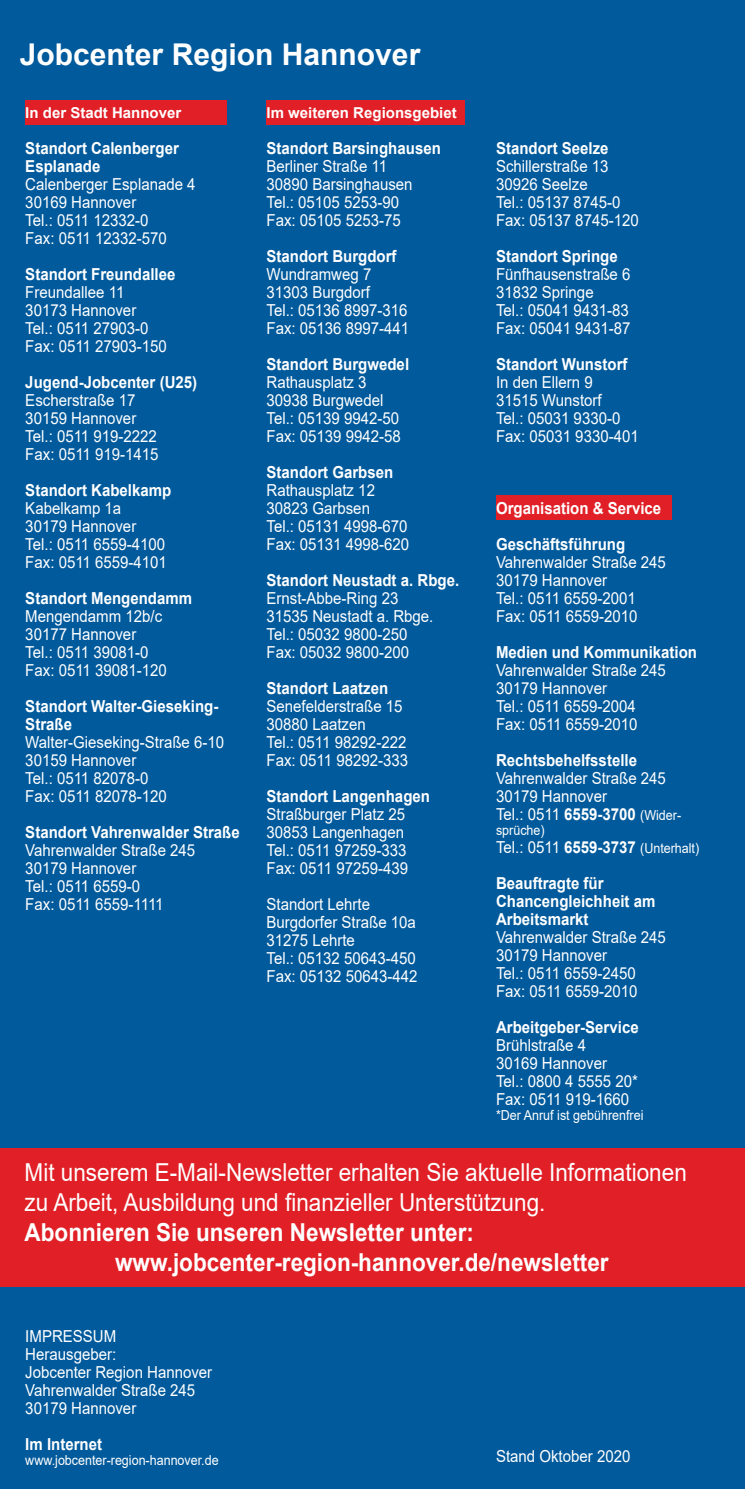
<style>
.page{position:relative;width:745px;height:1489px;background:#fff}
.page>*{position:absolute;margin:0;border:0;box-sizing:border-box;transform-origin:0 0}
.t1{font:700 30px "Arial";color:#fff}
.t2{font:24.75px/30px "Arial";color:#fff;scale:.91 1}
.t3{font:700 24.75px/30px "Arial";color:#fff;scale:.91 1}
.t4{font:16.5px/18px "Arial";color:#fff;scale:.91 1}
.t5{font:700 16.5px/18px "Arial";color:#fff;scale:.91 1}
.t6{font:700 15px "Arial";color:#fff}
.t7{font:13.75px/18px "Arial";color:#fff;scale:.91 1}
.s1{font-weight:700}
.s2{font-size:13.75px}
.s3{font-size:16.5px}
.s4{font-weight:700;font-size:16.5px}
</style>
<div class="page">
<div style="left:0;top:0;width:744px;height:1488px;background:#005a9c"></div>
<div style="left:25px;top:101px;width:201px;height:24px;background:#e01f26"></div>
<div style="left:266px;top:101px;width:199px;height:24px;background:#e01f26"></div>
<div style="left:495px;top:495px;width:175px;height:24px;background:#e01f26"></div>
<div style="left:0;top:1148px;width:744px;height:138px;background:#e01f26"></div>
<h1 class="t1" style="left:20px;top:34px;width:402px">Jobcenter Region Hannover</h1>
<p class="t6" style="left:25px;top:102px;width:157px">In der Stadt Hannover</p>
<p class="t5" style="left:25px;top:139px;width:170px">Standort Calenberger<br>Esplanade</p>
<p class="t4" style="left:25px;top:175px;width:188px">Calenberger Esplanade 4<br>30169 Hannover<br>Tel.: 0511 12332-0<br>Fax: 0511 12332-570</p>
<p class="t5" style="left:25px;top:265px;width:166px">Standort Freundallee</p>
<p class="t4" style="left:25px;top:283px;width:157px">Freundallee 11<br>30173 Hannover<br>Tel.: 0511 27903-0<br>Fax: 0511 27903-150</p>
<p class="t5" style="left:25px;top:373px;width:190px">Jugend-Jobcenter (U25)</p>
<p class="t4" style="left:25px;top:391px;width:148px">Escherstraße 17<br>30159 Hannover<br>Tel.: 0511 919-2222<br>Fax: 0511 919-1415</p>
<p class="t5" style="left:25px;top:481px;width:162px">Standort Kabelkamp</p>
<p class="t4" style="left:25px;top:499px;width:157px">Kabelkamp 1a<br>30179 Hannover<br>Tel.: 0511 6559-4100<br>Fax: 0511 6559-4101</p>
<p class="t5" style="left:25px;top:589px;width:185px">Standort Mengendamm</p>
<p class="t4" style="left:25px;top:607px;width:157px">Mengendamm 12b/c<br>30177 Hannover<br>Tel.: 0511 39081-0<br>Fax: 0511 39081-120</p>
<p class="t5" style="left:25px;top:697px;width:213px">Standort Walter-Gieseking-<br>Straße</p>
<p class="t4" style="left:25px;top:733px;width:220px">Walter-Gieseking-Straße 6-10<br>30159 Hannover<br>Tel.: 0511 82078-0<br>Fax: 0511 82078-120</p>
<p class="t5" style="left:25px;top:823px;width:237px">Standort Vahrenwalder Straße</p>
<p class="t4" style="left:25px;top:841px;width:188px">Vahrenwalder Straße 245<br>30179 Hannover<br>Tel.: 0511 6559-0<br>Fax: 0511 6559-1111</p>
<p class="t6" style="left:266px;top:102px;width:192px">Im weiteren Regionsgebiet</p>
<p class="t5" style="left:266px;top:139px;width:193px">Standort Barsinghausen</p>
<p class="t4" style="left:266px;top:157px;width:162px">Berliner Straße 11<br>30890 Barsinghausen<br>Tel.: 05105 5253-90<br>Fax: 05105 5253-75</p>
<p class="t5" style="left:266px;top:247px;width:144px">Standort Burgdorf</p>
<p class="t4" style="left:266px;top:265px;width:158px">Wundramweg 7<br>31303 Burgdorf<br>Tel.: 05136 8997-316<br>Fax: 05136 8997-441</p>
<p class="t5" style="left:266px;top:355px;width:158px">Standort Burgwedel</p>
<p class="t4" style="left:266px;top:373px;width:149px">Rathausplatz 3<br>30938 Burgwedel<br>Tel.: 05139 9942-50<br>Fax: 05139 9942-58</p>
<p class="t5" style="left:266px;top:463px;width:141px">Standort Garbsen</p>
<p class="t4" style="left:266px;top:481px;width:158px">Rathausplatz 12<br>30823 Garbsen<br>Tel.: 05131 4998-670<br>Fax: 05131 4998-620</p>
<p class="t5" style="left:266px;top:571px;width:213px">Standort Neustadt a. Rbge.</p>
<p class="t4" style="left:266px;top:589px;width:185px">Ernst-Abbe-Ring 23<br>31535 Neustadt a. Rbge.<br>Tel.: 05032 9800-250<br>Fax: 05032 9800-200</p>
<p class="t5" style="left:266px;top:679px;width:135px">Standort Laatzen</p>
<p class="t4" style="left:266px;top:697px;width:157px">Senefelderstraße 15<br>30880 Laatzen<br>Tel.: 0511 98292-222<br>Fax: 0511 98292-333</p>
<p class="t5" style="left:266px;top:787px;width:181px">Standort Langenhagen</p>
<p class="t4" style="left:266px;top:805px;width:157px">Straßburger Platz 25<br>30853 Langenhagen<br>Tel.: 0511 97259-333<br>Fax: 0511 97259-439</p>
<p class="t4" style="left:266px;top:895px;width:167px">Standort Lehrte<br>Burgdorfer Straße 10a<br>31275 Lehrte<br>Tel.: 05132 50643-450<br>Fax: 05132 50643-442</p>
<p class="t5" style="left:495px;top:139px;width:125px">Standort Seelze</p>
<p class="t4" style="left:495px;top:157px;width:158px">Schillerstraße 13<br>30926 Seelze<br>Tel.: 05137 8745-0<br>Fax: 05137 8745-120</p>
<p class="t5" style="left:495px;top:247px;width:135px">Standort Springe</p>
<p class="t4" style="left:495px;top:265px;width:149px">Fünfhausenstraße 6<br>31832 Springe<br>Tel.: 05041 9431-83<br>Fax: 05041 9431-87</p>
<p class="t5" style="left:495px;top:355px;width:146px">Standort Wunstorf</p>
<p class="t4" style="left:495px;top:373px;width:158px">In den Ellern 9<br>31515 Wunstorf<br>Tel.: 05031 9330-0<br>Fax: 05031 9330-401</p>
<p class="t5" style="left:495px;top:490px;width:183px;line-height:36px">Organisation &amp; Service<br>Geschäftsführung</p>
<p class="t4" style="left:495px;top:553px;width:188px">Vahrenwalder Straße 245<br>30179 Hannover<br>Tel.: 0511 6559-2001<br>Fax: 0511 6559-2010</p>
<p class="t5" style="left:495px;top:643px;width:222px">Medien und Kommunikation</p>
<p class="t4" style="left:495px;top:661px;width:188px">Vahrenwalder Straße 245<br>30179 Hannover<br>Tel.: 0511 6559-2004<br>Fax: 0511 6559-2010</p>
<p class="t5" style="left:495px;top:751px;width:156px">Rechtsbehelfsstelle</p>
<p class="t4" style="left:495px;top:769px;width:205px">Vahrenwalder Straße 245<br>30179 Hannover<br>Tel.: 0511 <span class="s1">6559-3700</span> <span class="s2">(Wider-</span></p>
<p class="t7" style="left:495px;top:821px;width:225px">sprüche)<br><span class="s3">Tel.: 0511</span> <span class="s4">6559-3737</span> (Unterhalt)</p>
<p class="t5" style="left:495px;top:874px;width:176px">Beauftragte für<br>Chancengleichheit am<br>Arbeitsmarkt</p>
<p class="t4" style="left:495px;top:928px;width:188px">Vahrenwalder Straße 245<br>30179 Hannover<br>Tel.: 0511 6559-2450<br>Fax: 0511 6559-2010</p>
<p class="t5" style="left:495px;top:1018px;width:158px">Arbeitgeber-Service</p>
<p class="t4" style="left:495px;top:1036px;width:157px">Brühlstraße 4<br>30169 Hannover<br>Tel.: 0800 4 5555 20*<br>Fax: 0511 919-1660</p>
<p class="t7" style="left:495px;top:1106px;width:163px">*Der Anruf ist gebührenfrei</p>
<h2 class="t2" style="left:25px;top:1156px;width:728px">Mit unserem E-Mail-Newsletter erhalten Sie aktuelle Informationen zu Arbeit, Ausbildung und finanzieller Unterstützung.</h2>
<h2 class="t3" style="left:115px;top:1217px;width:543px;text-indent:-90px">Abonnieren Sie unseren Newsletter unter: www.jobcenter-region-hannover.de/newsletter</h2>
<p class="t4" style="left:25px;top:1327px;width:207px">IMPRESSUM<br>Herausgeber:<br>Jobcenter Region Hannover<br>Vahrenwalder Straße 245<br>30179 Hannover</p>
<p class="t5" style="left:25px;top:1435px;width:86px">Im Internet</p>
<p class="t7" style="left:25px;top:1451px;width:214px">www.jobcenter-region-hannover.de</p>
<p class="t4" style="left:495px;top:1447px;width:149px">Stand Oktober 2020</p>
</div>
